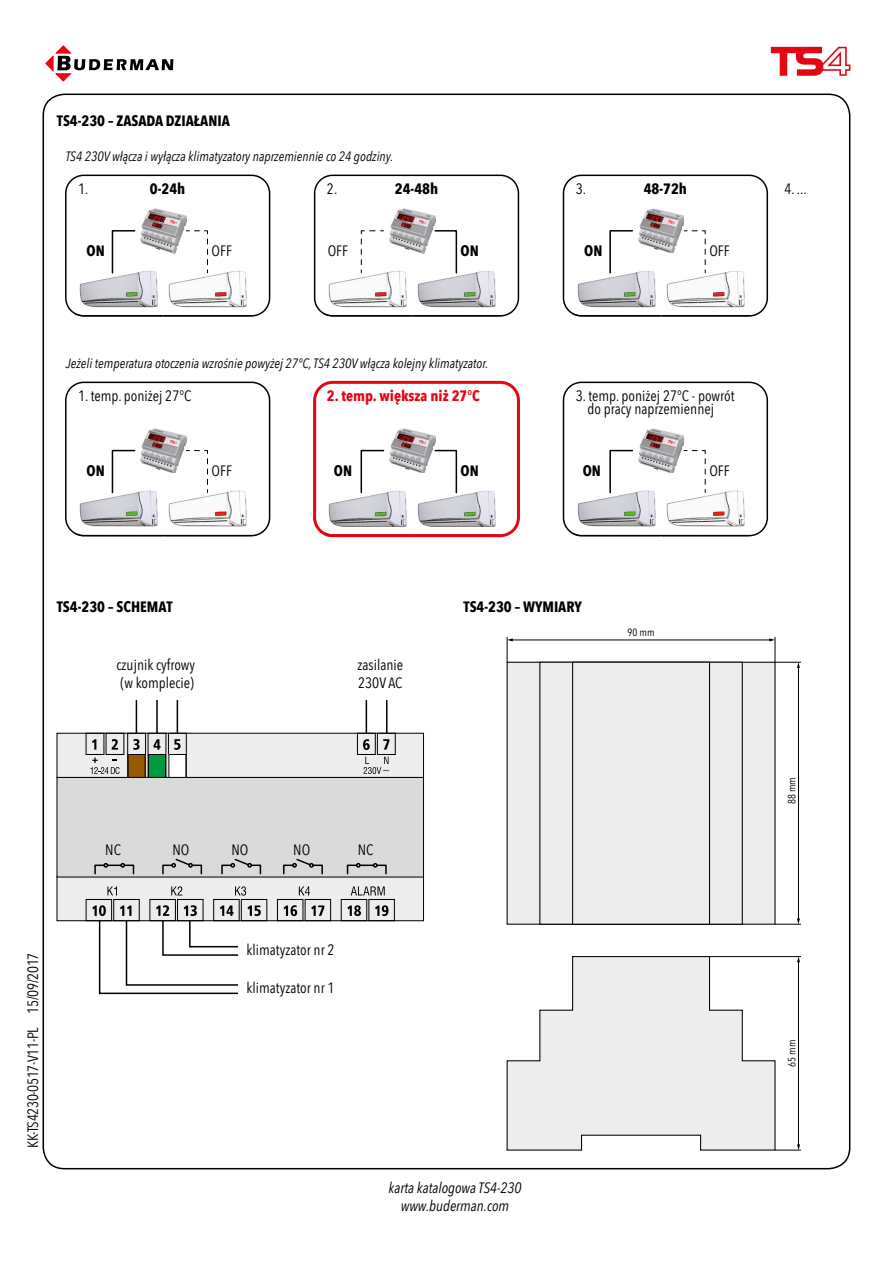
<style>
.page{position:relative;width:893px;height:1263px;background:#fff}
.page>*{position:absolute;margin:0;border:0;box-sizing:border-box;transform-origin:0 0}
.t1{font:15px/18px "Avenir Next Condensed";color:#000}
.t2{font:700 15px "Avenir Next Condensed";color:#000}
.t3{font:italic 15px/18px "Avenir Next Condensed";color:#000;text-align:center}
.t4{font:15px "Avenir Next Condensed";letter-spacing:-.025em;color:#000}
.t5{font:700 15px "Avenir Next Condensed";color:#e30613}
.t6{font:italic 13.5px "Avenir Next Condensed";color:#000}
.t7{font:10.5px "Avenir Next Condensed";color:#000}
</style>
<div class="page">
<svg style="left:45px;top:45px;width:128px;height:37px"></svg>
<svg style="left:771px;top:47px;width:79px;height:29px"></svg>
<svg style="left:65px;top:175px;width:205px;height:142px"></svg>
<svg style="left:314px;top:175px;width:205px;height:142px"></svg>
<svg style="left:563px;top:175px;width:205px;height:142px"></svg>
<img style="left:80px;top:536px;width:172px;height:1px">
<svg style="left:65px;top:382px;width:205px;height:154px"></svg>
<svg style="left:313px;top:381px;width:207px;height:156px"></svg>
<svg style="left:563px;top:382px;width:205px;height:154px"></svg>
<div style="left:507px;top:662px;width:268px;height:262px;background:#ededed"></div>
<div style="left:539px;top:662px;width:204px;height:263px;border:1px solid #000"></div>
<div style="left:572px;top:662px;width:138px;height:263px;border:1px solid #000"></div>
<hr style="left:798px;top:667px;width:1px;height:252px;background:#000">
<svg style="left:775px;top:918px;width:26px;height:7px"></svg>
<hr style="left:512px;top:640px;width:258px;height:1px;background:#000">
<svg style="left:507px;top:637px;width:6px;height:25px"></svg>
<svg style="left:769px;top:637px;width:32px;height:31px"></svg>
<hr style="left:709px;top:956px;width:92px;height:1px;background:#000">
<hr style="left:798px;top:961px;width:1px;height:184px;background:#000">
<svg style="left:797px;top:956px;width:3px;height:6px"></svg>
<svg style="left:776px;top:1144px;width:25px;height:7px"></svg>
<svg style="left:506px;top:956px;width:270px;height:195px"></svg>
<hr style="left:136px;top:700px;width:1px;height:33px;background:#000">
<hr style="left:156px;top:700px;width:2px;height:33px;background:#000">
<hr style="left:177px;top:700px;width:1px;height:33px;background:#000">
<hr style="left:366px;top:700px;width:1px;height:33px;background:#000">
<hr style="left:386px;top:700px;width:1px;height:33px;background:#000">
<div style="left:57px;top:876px;width:366px;height:45px;background:#ededed"></div>
<div style="left:57px;top:876px;width:367px;height:45px;border:1px solid #000"></div>
<div style="left:86px;top:899px;width:26px;height:22px;border:1px solid #000"></div>
<div style="left:113px;top:899px;width:27px;height:22px;border:1px solid #000"></div>
<div style="left:150px;top:899px;width:26px;height:22px;border:1px solid #000"></div>
<div style="left:177px;top:899px;width:26px;height:22px;border:1px solid #000"></div>
<div style="left:213px;top:899px;width:27px;height:22px;border:1px solid #000"></div>
<div style="left:241px;top:899px;width:26px;height:22px;border:1px solid #000"></div>
<div style="left:277px;top:899px;width:26px;height:22px;border:1px solid #000"></div>
<div style="left:305px;top:899px;width:26px;height:22px;border:1px solid #000"></div>
<div style="left:341px;top:899px;width:26px;height:22px;border:1px solid #000"></div>
<div style="left:368px;top:899px;width:27px;height:22px;border:1px solid #000"></div>
<svg style="left:92px;top:905px;width:148px;height:90px"></svg>
<svg style="left:247px;top:905px;width:14px;height:11px"></svg>
<svg style="left:284px;top:905px;width:13px;height:11px"></svg>
<svg style="left:311px;top:905px;width:13px;height:11px"></svg>
<svg style="left:347px;top:905px;width:14px;height:11px"></svg>
<svg style="left:375px;top:905px;width:13px;height:11px"></svg>
<svg style="left:107px;top:886px;width:10px;height:9px"></svg>
<svg style="left:171px;top:886px;width:11px;height:9px"></svg>
<svg style="left:235px;top:886px;width:11px;height:10px"></svg>
<svg style="left:299px;top:886px;width:11px;height:9px"></svg>
<svg style="left:351px;top:886px;width:34px;height:9px"></svg>
<div style="left:57px;top:733px;width:366px;height:44px;background:#ededed"></div>
<div style="left:86px;top:733px;width:18px;height:22px;border:1px solid #000"></div>
<div style="left:106px;top:733px;width:18px;height:22px;border:1px solid #000"></div>
<svg style="left:92px;top:739px;width:4px;height:11px"></svg>
<svg style="left:112px;top:739px;width:6px;height:11px"></svg>
<div style="left:168px;top:733px;width:19px;height:45px;border:1px solid #000"></div>
<div style="left:169px;top:754px;width:17px;height:23px;background:#fff"></div>
<div style="left:357px;top:733px;width:19px;height:22px;border:1px solid #000"></div>
<svg style="left:363px;top:739px;width:7px;height:11px"></svg>
<div style="left:377px;top:733px;width:19px;height:22px;border:1px solid #000"></div>
<svg style="left:383px;top:739px;width:6px;height:11px"></svg>
<svg style="left:174px;top:739px;width:7px;height:11px"></svg>
<div style="left:148px;top:733px;width:18px;height:45px;border:1px solid #000"></div>
<div style="left:127px;top:733px;width:19px;height:45px;border:1px solid #000"></div>
<svg style="left:133px;top:739px;width:7px;height:11px"></svg>
<svg style="left:154px;top:739px;width:7px;height:11px"></svg>
<div style="left:128px;top:754px;width:17px;height:23px;background:#965a00"></div>
<div style="left:128px;top:754px;width:17px;height:24px;border:1px solid #000"></div>
<div style="left:148px;top:754px;width:17px;height:23px;background:#009b3e"></div>
<div style="left:148px;top:754px;width:18px;height:24px;border:1px solid #000"></div>
<svg style="left:90px;top:758px;width:30px;height:16px"></svg>
<svg style="left:364px;top:757px;width:25px;height:17px"></svg>
<div style="left:57px;top:777px;width:366px;height:100px;background:#dadada"></div>
<div style="left:57px;top:777px;width:367px;height:100px;border:1px solid #000"></div>
<svg style="left:94px;top:863px;width:41px;height:12px"></svg>
<svg style="left:346px;top:863px;width:41px;height:12px"></svg>
<svg style="left:162px;top:858px;width:41px;height:17px"></svg>
<svg style="left:283px;top:858px;width:40px;height:17px"></svg>
<svg style="left:221px;top:858px;width:41px;height:17px"></svg>
<p class="t2" style="left:57px;top:112px;width:175px">TS4-230 – ZASADA DZIAŁANIA</p>
<p class="t6" style="left:66px;top:148px;width:329px">TS4 230V włącza i wyłącza klimatyzatory naprzemiennie co 24 godziny.</p>
<p class="t2" style="left:150px;top:179px;width:37px">0-24h</p>
<p class="t1" style="left:78px;top:179px;width:12px">1.</p>
<p class="t2" style="left:395px;top:179px;width:45px">24-48h</p>
<p class="t1" style="left:327px;top:179px;width:12px">2.</p>
<p class="t1" style="left:576px;top:179px;width:12px">3.</p>
<p class="t2" style="left:644px;top:179px;width:45px">48-72h</p>
<p class="t1" style="left:784px;top:179px;width:24px">4. ...</p>
<p class="t2" style="left:87px;top:242px;width:20px">ON</p>
<p class="t1" style="left:212px;top:241px;width:22px">OFF</p>
<p class="t1" style="left:328px;top:241px;width:22px">OFF</p>
<p class="t2" style="left:460px;top:242px;width:20px">ON</p>
<p class="t2" style="left:584px;top:242px;width:20px">ON</p>
<p class="t1" style="left:709px;top:241px;width:22px">OFF</p>
<p class="t6" style="left:66px;top:355px;width:424px">Jeżeli temperatura otoczenia wzrośnie powyżej 27°C, TS4 230V włącza kolejny klimatyzator.</p>
<p class="t1" style="left:78px;top:386px;width:115px">1. temp. poniżej 27°C</p>
<p class="t5" style="left:327px;top:386px;width:155px">2. temp. większa niż 27°C</p>
<p class="t1" style="left:576px;top:388px;width:160px;line-height:13.5px;text-align:center">3. temp. poniżej 27°C - powrót do pracy naprzemiennej</p>
<p class="t2" style="left:87px;top:461px;width:20px">ON</p>
<p class="t1" style="left:212px;top:461px;width:22px">OFF</p>
<p class="t2" style="left:334px;top:461px;width:20px">ON</p>
<p class="t2" style="left:460px;top:461px;width:20px">ON</p>
<p class="t2" style="left:583px;top:461px;width:20px">ON</p>
<p class="t1" style="left:709px;top:461px;width:22px">OFF</p>
<p class="t2" style="left:57px;top:598px;width:117px">TS4-230 – SCHEMAT</p>
<p class="t2" style="left:463px;top:598px;width:120px">TS4-230 – WYMIARY</p>
<p class="t1" style="left:117px;top:655px;width:80px">czujnik cyfrowy (w komplecie)</p>
<p class="t1" style="left:358px;top:655px;width:47px">zasilanie<br>230V AC</p>
<p class="t7" style="left:628px;top:623px;width:28px">90 mm</p>
<p class="t4" style="left:20px;top:1148px;width:197px;rotate:-90deg">KK-TS4230-0517-V11-PL 15/09/2017</p>
<p class="t1" style="left:105px;top:840px;width:17px">NC</p>
<p class="t1" style="left:172px;top:840px;width:18px">NO</p>
<p class="t1" style="left:232px;top:840px;width:18px">NO</p>
<p class="t1" style="left:293px;top:840px;width:18px">NO</p>
<p class="t1" style="left:358px;top:840px;width:17px">NC</p>
<p class="t1" style="left:247px;top:940px;width:90px">klimatyzator nr 2</p>
<p class="t1" style="left:247px;top:978px;width:90px">klimatyzator nr 1</p>
<p class="t3" style="left:389px;top:1179px;width:134px">karta katalogowa TS4-230 www.buderman.com</p>
<p class="t7" style="left:783px;top:804px;width:28px;rotate:-90deg">88 mm</p>
<p class="t7" style="left:783px;top:1067px;width:28px;rotate:-90deg">65 mm</p>
</div>
